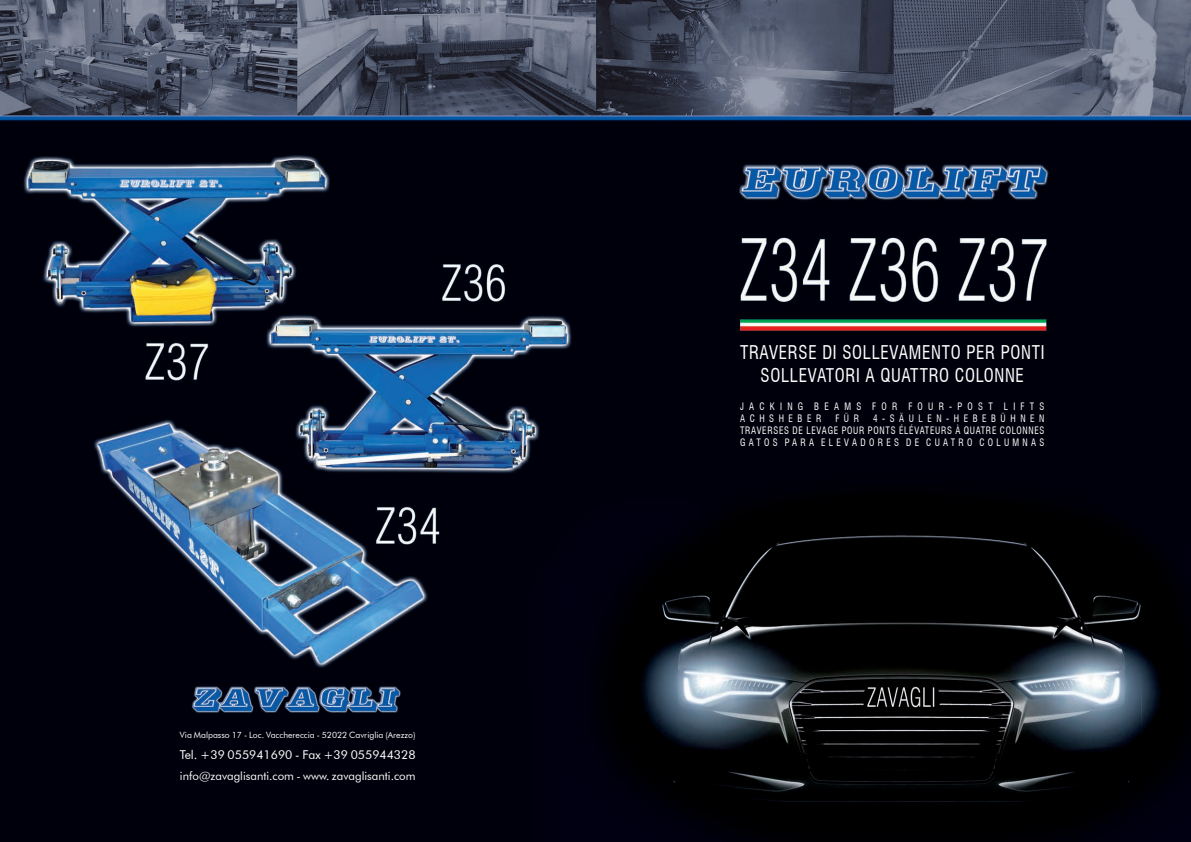
<style>
.page{position:relative;width:1191px;height:842px;background:#fff}
.page>*{position:absolute;margin:0;border:0;box-sizing:border-box;transform-origin:0 0}
.t1{font:condensed 18.5px/22.2px "Swiss 721 BT";letter-spacing:.04em;color:#fff;text-align:center;scale:.92 1}
.t2{font:12.2px "Futura BT";color:#fff}
.t3{font:11.5px "Futura BT";color:#fff}
.t4{font:condensed 10px "Swiss 721 BT";letter-spacing:.08em;color:#fff;scale:.91 1}
.t5{font:condensed 10px "Swiss 721 BT";letter-spacing:.365em;color:#fff;scale:.91 1}
.t6{font:condensed 10px "Swiss 721 BT";letter-spacing:.58em;color:#fff;scale:.91 1}
.t7{font:condensed 10px "Swiss 721 BT";letter-spacing:.5em;color:#fff;scale:.91 1}
.t8{font:8.6px "Futura BT";color:#fff}
</style>
<div class="page">
<img style="left:0;top:0;width:1191px;height:842px">
<p class="t8" style="left:180px;top:730px;width:237px">Via Malpasso 17 - Loc. Vacchereccia - 52022 Cavriglia (Arezzo)</p>
<p class="t2" style="left:180px;top:747px;width:237px">Tel. +39 055941690 - Fax +39 055944328</p>
<p class="t3" style="left:180px;top:769px;width:237px">info@zavaglisanti.com - www. zavaglisanti.com</p>
<p class="t1" style="left:740px;top:342px;width:332px">TRAVERSE DI SOLLEVAMENTO PER PONTI<br>SOLLEVATORI A QUATTRO COLONNE</p>
<p class="t6" style="left:740px;top:400px;width:336px">JACKING BEAMS FOR FOUR-POST LIFTS</p>
<p class="t7" style="left:740px;top:412px;width:91px">ACHSHEBER</p>
<p class="t5" style="left:835px;top:412px;width:27px">FÜR</p>
<p class="t7" style="left:873px;top:412px;width:190px">4-SÄULEN-HEBEBÜHNEN</p>
<p class="t4" style="left:740px;top:424px;width:336px">TRAVERSES DE LEVAGE POUR PONTS ÉLÉVATEURS À QUATRE COLONNES</p>
<p class="t5" style="left:740px;top:436px;width:336px">GATOS PARA ELEVADORES DE CUATRO COLUMNAS</p>
</div>
